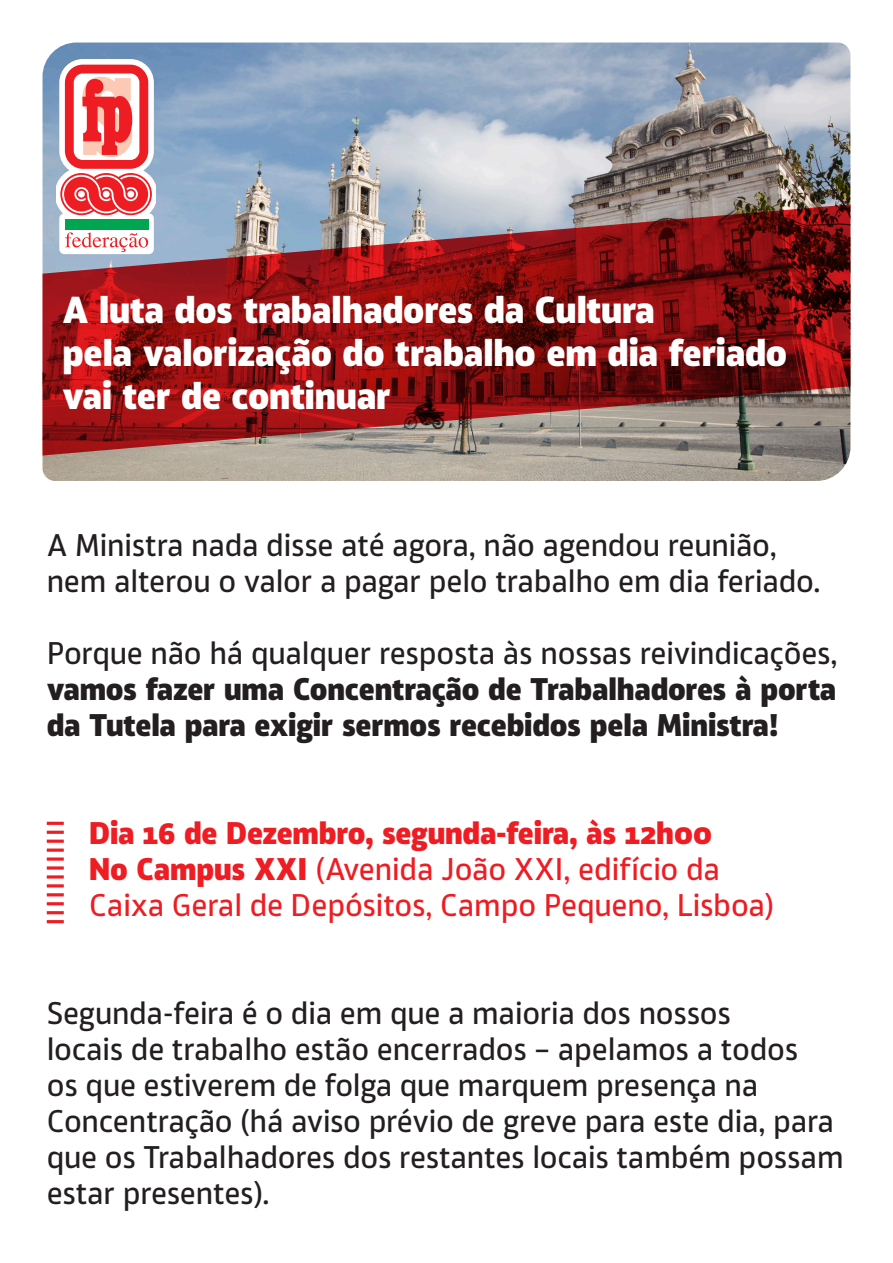
<style>
.page{position:relative;width:893px;height:1263px;background:#fff}
.page>*{position:absolute;margin:0;border:0;box-sizing:border-box;transform-origin:0 0}
.t1{font:800 36px/43.2px "Akwe Pro";letter-spacing:-.01em;color:#fff}
.t2{font:500 30px/36px "Akwe Pro";letter-spacing:-.01em;color:#231f20}
.t3{font:800 30px/36px "Akwe Pro";letter-spacing:-.01em;color:#231f20;text-align:justify}
.t4{font:500 30px/36px "Akwe Pro";letter-spacing:-.005em;color:#ee1d23}
.t5{font:800 30px "Akwe Pro";letter-spacing:-.01em;color:#ee1d23}
.s1{font-weight:500}
.s2{font-weight:800}
</style>
<div class="page">
<img style="left:43px;top:43px;width:807px;height:438px">
<svg style="left:43px;top:204px;width:807px;height:251px"></svg>
<hr style="left:47px;top:920px;width:17px;height:3px;background:#ee1d23">
<hr style="left:47px;top:911px;width:17px;height:3px;background:#ee1d23">
<hr style="left:47px;top:902px;width:17px;height:3px;background:#ee1d23">
<hr style="left:47px;top:893px;width:17px;height:3px;background:#ee1d23">
<hr style="left:47px;top:884px;width:17px;height:3px;background:#ee1d23">
<hr style="left:47px;top:875px;width:17px;height:3px;background:#ee1d23">
<svg style="left:47px;top:866px;width:17px;height:4px"></svg>
<svg style="left:47px;top:857px;width:17px;height:4px"></svg>
<svg style="left:47px;top:848px;width:17px;height:4px"></svg>
<hr style="left:47px;top:840px;width:17px;height:3px;background:#ee1d23">
<hr style="left:47px;top:831px;width:17px;height:3px;background:#ee1d23">
<hr style="left:47px;top:822px;width:17px;height:3px;background:#ee1d23">
<svg style="left:57px;top:59px;width:99px;height:195px"></svg>
<p class="t1" style="left:62px;top:285px;width:726px">A luta dos trabalhadores da Cultura<br>pela valorização do trabalho em dia feriado vai ter de continuar</p>
<p class="t2" style="left:47px;top:525px;width:775px">A Ministra nada disse até agora, não agendou reunião, nem alterou o valor a pagar pelo trabalho em dia feriado.</p>
<p class="t3" style="left:47px;top:633px;width:792px"><span class="s1">Porque não há qualquer resposta às nossas reivindicações, </span>vamos fazer uma Concentração de Trabalhadores à porta da Tutela para exigir sermos recebidos pela Ministra!</p>
<p class="t5" style="left:89px;top:808px;width:624px">Dia 16 de Dezembro, segunda-feira, às 12h00</p>
<p class="t4" style="left:89px;top:849px;width:686px"><span class="s2">No Campus XXI</span> (Avenida João XXI, edifício da<br>Caixa Geral de Depósitos, Campo Pequeno, Lisboa)</p>
<p class="t2" style="left:47px;top:993px;width:798px">Segunda-feira é o dia em que a maioria dos nossos<br>locais de trabalho estão encerrados – apelamos a todos<br>os que estiverem de folga que marquem presença na Concentração (há aviso prévio de greve para este dia, para que os Trabalhadores dos restantes locais também possam estar presentes).</p>
</div>
